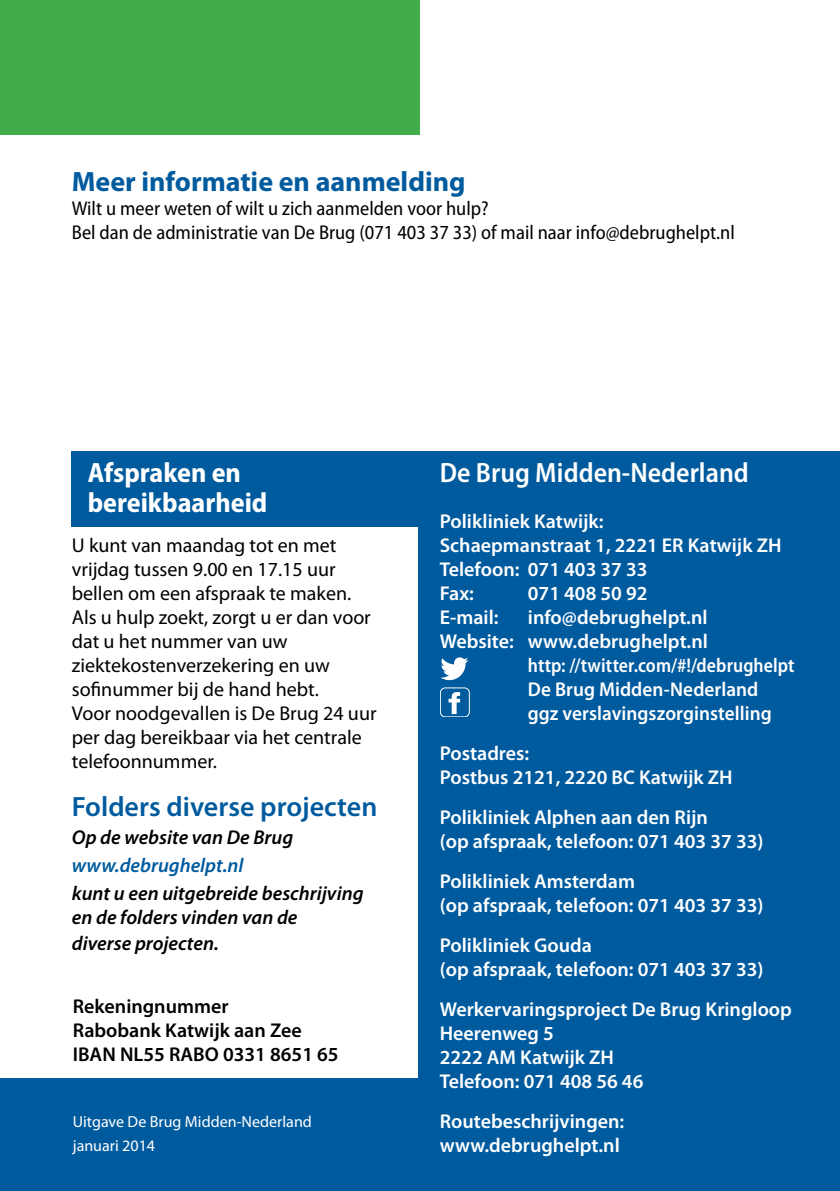
<style>
.page{position:relative;width:840px;height:1191px;background:#fff}
.page>*{position:absolute;margin:0;border:0;box-sizing:border-box;transform-origin:0 0}
.t1{font:700 28px "Myriad Pro";color:#005b9e}
.t2{font:700 semi-condensed 28px/30px "Myriad Pro";color:#fff}
.t3{font:600 28px "Myriad Pro";color:#005b9e}
.t4{font:600 semi-condensed 28px "Myriad Pro";color:#fff}
.t5{font:600 20px/24px "Myriad Pro";color:#fff}
.t6{font:20px/24px "Myriad Pro";color:#000}
.t7{font:semi-condensed 20px/24px "Myriad Pro";color:#000}
.t8{font:italic 600 20px/24px "Myriad Pro";color:#000}
.t9{font:600 20px/24px "Myriad Pro";color:#000}
.t10{font:600 20px/24px "Myriad Pro";color:#fff;scale:.96 1}
.t11{font:600 semi-condensed 20px "Myriad Pro";letter-spacing:.005em;color:#fff;scale:.96 1}
.t12{font:italic 600 20px "Myriad Pro";color:#005b9e}
.t13{font:16px/24px "Myriad Pro";color:#fff}
</style>
<div class="page">
<div style="left:0;top:0;width:419px;height:134px;background:#41ad49"></div>
<div style="left:0;top:1079px;width:424px;height:112px;background:#005b9e"></div>
<div style="left:418px;top:451px;width:421px;height:740px;background:#005b9e"></div>
<div style="left:72px;top:451px;width:363px;height:76px;background:#005b9e"></div>
<svg style="left:440px;top:657px;width:28px;height:23px"></svg>
<div style="left:440px;top:687px;width:29px;height:30px;border:1px solid #fff;border-radius:5px"></div>
<svg style="left:448px;top:692px;width:12px;height:22px"></svg>
<h1 class="t1" style="left:72px;top:166px;width:395px">Meer informatie en aanmelding</h1>
<p class="t7" style="left:72px;top:197px;width:664px">Wilt u meer weten of wilt u zich aanmelden voor hulp?<br>Bel dan de administratie van De Brug (071 403 37 33) of mail naar info@debrughelpt.nl</p>
<h1 class="t2" style="left:88px;top:458px;width:181px">Afspraken en bereikbaarheid</h1>
<p class="t6" style="left:72px;top:533px;width:306px">U kunt van maandag tot en met vrijdag tussen 9.00 en 17.15 uur bellen om een afspraak te maken.<br>Als u hulp zoekt, zorgt u er dan voor dat u het nummer van uw ziektekostenverzekering en uw sofinummer bij de hand hebt.<br>Voor noodgevallen is De Brug 24 uur per dag bereikbaar via het centrale telefoonnummer.</p>
<h1 class="t3" style="left:72px;top:791px;width:307px">Folders diverse projecten</h1>
<p class="t8" style="left:72px;top:825px;width:223px">Op de website van De Brug</p>
<p class="t12" style="left:72px;top:854px;width:173px">www.debrughelpt.nl</p>
<p class="t8" style="left:72px;top:881px;width:293px">kunt u een uitgebreide beschrijving en de folders vinden van de</p>
<p class="t8" style="left:72px;top:931px;width:148px">diverse projecten.</p>
<p class="t9" style="left:73px;top:994px;width:267px">Rekeningnummer<br>Rabobank Katwijk aan Zee<br>IBAN NL55 RABO 0331 8651 65</p>
<p class="t13" style="left:73px;top:1110px;width:240px">Uitgave De Brug Midden-Nederland januari 2014</p>
<h1 class="t4" style="left:439px;top:457px;width:310px">De Brug Midden-Nederland</h1>
<p class="t5" style="left:439px;top:509px;width:343px">Polikliniek Katwijk:<br>Schaepmanstraat 1, 2221 ER Katwijk ZH<br>Telefoon: 071 403 37 33<br>Fax:</p>
<p class="t5" style="left:527px;top:581px;width:121px">071 408 50 92</p>
<p class="t5" style="left:439px;top:605px;width:269px;text-align:right">info@debrughelpt.nl<br>Website: www.debrughelpt.nl</p>
<p class="t11" style="left:527px;top:654px;width:279px">http: //twitter.com/#!/debrughelpt</p>
<p class="t10" style="left:527px;top:677px;width:255px">De Brug Midden-Nederland ggz verslavingszorginstelling</p>
<p class="t5" style="left:439px;top:741px;width:294px">Postadres:<br>Postbus 2121, 2220 BC Katwijk ZH</p>
<p class="t5" style="left:439px;top:805px;width:325px">Polikliniek Alphen aan den Rijn<br>(op afspraak, telefoon: 071 403 37 33)</p>
<p class="t5" style="left:439px;top:869px;width:325px">Polikliniek Amsterdam<br>(op afspraak, telefoon: 071 403 37 33)</p>
<p class="t5" style="left:439px;top:933px;width:325px">Polikliniek Gouda<br>(op afspraak, telefoon: 071 403 37 33)</p>
<p class="t5" style="left:439px;top:997px;width:353px">Werkervaringsproject De Brug Kringloop<br>Heerenweg 5<br>2222 AM Katwijk ZH<br>Telefoon: 071 408 56 46</p>
<p class="t5" style="left:439px;top:1109px;width:186px">Routebeschrijvingen: www.debrughelpt.nl</p>
<p class="t5" style="left:439px;top:605px;width:60px">E-mail:</p>
</div>
